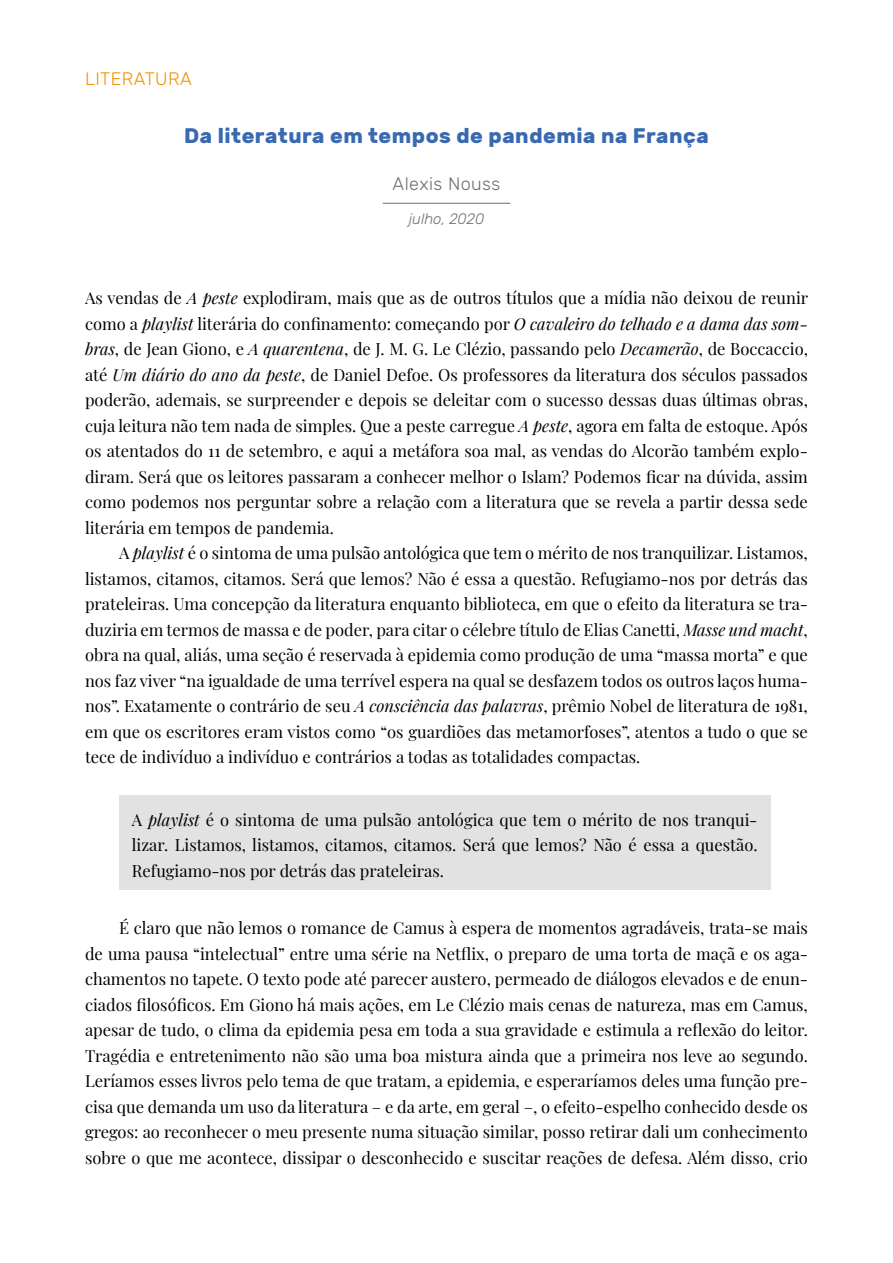
<style>
.page{position:relative;width:893px;height:1263px;background:#fff}
.page>*{position:absolute;margin:0;border:0;box-sizing:border-box;transform-origin:0 0}
.t1{font:700 21px "Rubik";letter-spacing:.025em;color:#3969b1}
.t2{font:300 18px "Rubik";letter-spacing:.025em;color:#716e6f}
.t3{font:300 18px "Rubik";letter-spacing:.025em;color:#f39200}
.t4{font:16.5px/25.5px "Playfair Display";color:#000;text-align:justify}
.t5{font:italic 300 15px "Rubik";color:#716e6f}
.s1{font-style:italic}
</style>
<div class="page">
<hr style="left:383px;top:203px;width:127px;height:1px;background:#716e6f">
<div style="left:119px;top:795px;width:651px;height:94px;background:#e3e2e2"></div>
<p class="t3" style="left:85px;top:69px;width:108px">LITERATURA</p>
<p class="t1" style="left:184px;top:124px;width:526px">Da literatura em tempos de pandemia na França</p>
<p class="t2" style="left:393px;top:174px;width:109px">Alexis Nouss</p>
<p class="t5" style="left:409px;top:210px;width:77px">julho, 2020</p>
<p class="t4" style="left:85px;top:284px;width:725px">As vendas de <span class="s1">A peste</span> explodiram, mais que as de outros títulos que a mídia não deixou de reunir como a <span class="s1">playlist</span> literária do confinamento: começando por <span class="s1">O cavaleiro do telhado e a dama das som&shy;bras</span>, de Jean Giono, e <span class="s1">A quarentena</span>, de J. M. G. Le Clézio, passando pelo <span class="s1">Decamerão</span>, de Boccaccio, até <span class="s1">Um diário do ano da peste</span>, de Daniel Defoe. Os professores da literatura dos séculos passados poderão, ademais, se surpreender e depois se deleitar com o sucesso dessas duas últimas obras, cuja leitura não tem nada de simples. Que a peste carregue <span class="s1">A peste</span>, agora em falta de estoque. Após os atentados do 11 de setembro, e aqui a metáfora soa mal, as vendas do Alcorão também explo&shy;diram. Será que os leitores passaram a conhecer melhor o Islam? Podemos ficar na dúvida, assim como podemos nos perguntar sobre a relação com a literatura que se revela a partir dessa sede literária em tempos de pandemia.</p>
<p class="t4" style="left:85px;top:539px;width:724px;text-indent:34px">A <span class="s1">playlist</span> é o sintoma de uma pulsão antológica que tem o mérito de nos tranquilizar. Listamos, listamos, citamos, citamos. Será que lemos? Não é essa a questão. Refugiamo-nos por detrás das prateleiras. Uma concepção da literatura enquanto biblioteca, em que o efeito da literatura se tra&shy;duziria em termos de massa e de poder, para citar o célebre título de Elias Canetti, <span class="s1">Masse und macht</span>, obra na qual, aliás, uma seção é reservada à epidemia como produção de uma “massa morta” e que nos faz viver “na igualdade de uma terrível espera na qual se desfazem todos os outros laços huma&shy;nos”. Exatamente o contrário de seu <span class="s1">A consciência das palavras</span>, prêmio Nobel de literatura de 1981, em que os escritores eram vistos como “os guardiões das metamorfoses”, atentos a tudo o que se tece de indivíduo a indivíduo e contrários a todas as totalidades compactas.</p>
<p class="t4" style="left:132px;top:805px;width:627px">A <span class="s1">playlist</span> é o sintoma de uma pulsão antológica que tem o mérito de nos tranqui&shy;lizar. Listamos, listamos, citamos, citamos. Será que lemos? Não é essa a questão.<br>Refugiamo-nos por detrás das prateleiras.</p>
<p class="t4" style="left:85px;top:914px;width:724px;text-indent:34px">É claro que não lemos o romance de Camus à espera de momentos agradáveis, trata-se mais de uma pausa “intelectual” entre uma série na Netflix, o preparo de uma torta de maçã e os aga&shy;chamentos no tapete. O texto pode até parecer austero, permeado de diálogos elevados e de enun&shy;ciados filosóficos. Em Giono há mais ações, em Le Clézio mais cenas de natureza, mas em Camus, apesar de tudo, o clima da epidemia pesa em toda a sua gravidade e estimula a reflexão do leitor.<br>Tragédia e entretenimento não são uma boa mistura ainda que a primeira nos leve ao segundo.<br>Leríamos esses livros pelo tema de que tratam, a epidemia, e esperaríamos deles uma função pre&shy;cisa que demanda um uso da literatura – e da arte, em geral –, o efeito-espelho conhecido desde os gregos: ao reconhecer o meu presente numa situação similar, posso retirar dali um conhecimento sobre o que me acontece, dissipar o desconhecido e suscitar reações de defesa. Além disso, crio</p>
</div>
